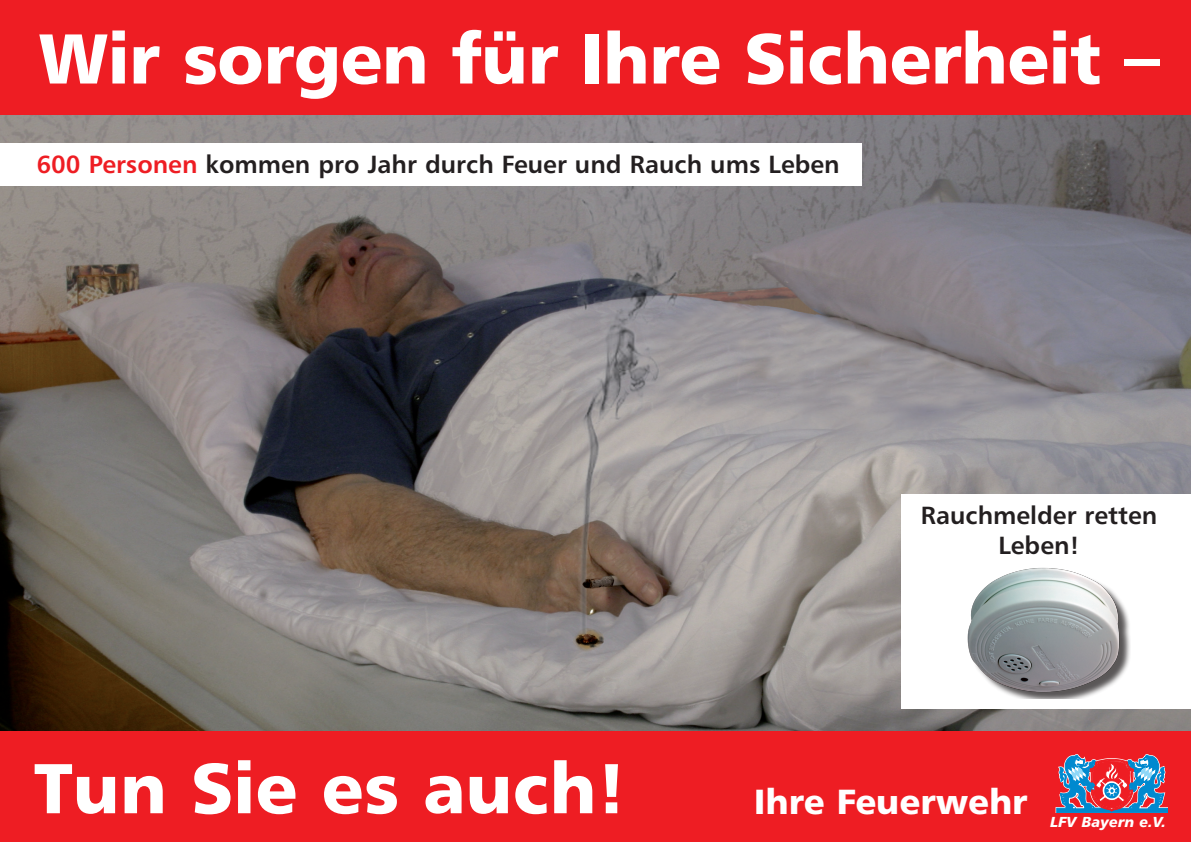
<style>
.page{position:relative;width:1191px;height:842px;background:#fff}
.page>*{position:absolute;margin:0;border:0;box-sizing:border-box;transform-origin:0 0}
.t1{font:70.7px "Humanist 777 BT Black B";letter-spacing:-.01em;color:#fff}
.t2{font:35px "Humanist 777 BT Black B";color:#fff}
.t3{font:24.9px "Humanist 777 BT Bold B";color:#231f20}
.t4{font:14.5px "Humanist 777 BT Black Italic B";color:#fff}
.s1{color:#ee1d23}
</style>
<div class="page">
<img style="left:0;top:115px;width:1191px;height:616px">
<div style="left:0;top:0;width:1191px;height:115px;background:#ee1d23"></div>
<div style="left:0;top:143px;width:861px;height:43px;background:#fff"></div>
<div style="left:0;top:731px;width:1191px;height:111px;background:#ee1d23"></div>
<svg style="left:1055px;top:754px;width:112px;height:59px"></svg>
<div style="left:901px;top:494px;width:290px;height:214px;background:#fff"></div>
<img style="left:967px;top:567px;width:163px;height:131px">
<p class="t1" style="left:39px;top:13px;width:1122px">Wir sorgen für Ihre Sicherheit –</p>
<p class="t3" style="left:36px;top:149px;width:805px"><span class="s1">600 Personen</span> kommen pro Jahr durch Feuer und Rauch ums Leben</p>
<p class="t3" style="left:921px;top:499px;width:238px">Rauchmelder retten</p>
<p class="t3" style="left:998px;top:529px;width:83px">Leben!</p>
<p class="t1" style="left:34px;top:743px;width:594px">Tun Sie es auch!</p>
<p class="t2" style="left:754px;top:779px;width:275px">Ihre Feuerwehr</p>
<p class="t4" style="left:1050px;top:812px;width:117px">LFV Bayern e.V.</p>
</div>
